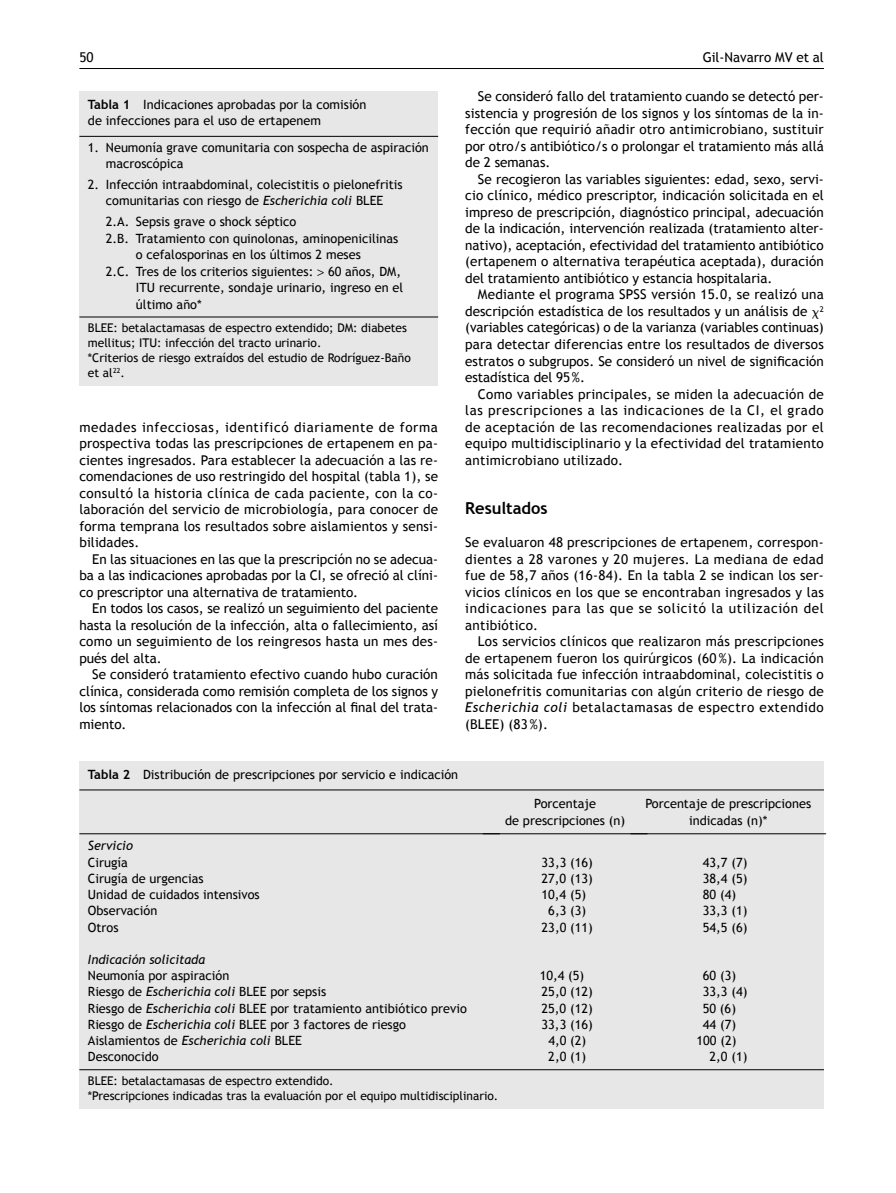
<style>
.page{position:relative;width:896px;height:1193px;background:#fff}
.page>*{position:absolute;margin:0;border:0;box-sizing:border-box;transform-origin:0 0}
.t1{font:700 16.5px "Trebuchet MS";letter-spacing:-.005em;color:#000}
.t2{font:13.5px/16.5px "Trebuchet MS";color:#000;text-align:justify}
.t3{font:12.75px/16.5px "Trebuchet MS";color:#000;text-align:center}
.t4{font:italic 12.75px "Trebuchet MS";color:#000}
.t5{font:12px/15px "Trebuchet MS";color:#000}
.s1{font-weight:700}
.s2{font-style:italic}
.s3{font-family:"Mathematical Pi One"}
.s4{color:#e7e7e7}
</style>
<div class="page">
<hr style="left:79px;top:68px;width:744px;height:1px;background:#000">
<div style="left:79px;top:91px;width:359px;height:295px;background:#e7e7e7"></div>
<hr style="left:79px;top:136px;width:359px;height:1px;background:#000">
<hr style="left:79px;top:316px;width:359px;height:1px;background:#000">
<div style="left:79px;top:761px;width:744px;height:347px;background:#e7e7e7"></div>
<hr style="left:79px;top:789px;width:744px;height:1px;background:#000">
<hr style="left:79px;top:1069px;width:744px;height:1px;background:#000">
<hr style="left:79px;top:833px;width:421px;height:1px;background:#000">
<hr style="left:483px;top:833px;width:164px;height:1px;background:#000">
<hr style="left:630px;top:833px;width:196px;height:1px;background:#000">
<p class="t2" style="left:79px;top:49px;width:16px">50</p>
<p class="t2" style="left:702px;top:49px;width:123px">Gil-Navarro MV et al</p>
<p class="t3" style="left:88px;top:96px;width:280px;text-align:left"><span class="s1">Tabla 1</span> Indicaciones aprobadas por la comisión de infecciones para el uso de ertapenem</p>
<p class="t3" style="left:106px;top:139px;width:324px;text-align:left;text-indent:-18px">1. Neumonía grave comunitaria con sospecha de aspiración macroscópica</p>
<p class="t3" style="left:88px;top:176px;width:316px">2. Infección intraabdominal, colecistitis o pielonefritis comunitarias con riesgo de <span class="s2">Escherichia coli</span> BLEE</p>
<p class="t3" style="left:106px;top:213px;width:192px">2.A. Sepsis grave o shock séptico</p>
<p class="t3" style="left:106px;top:230px;width:294px">2.B. Tratamiento con quinolonas, aminopenicilinas</p>
<p class="t3" style="left:136px;top:246px;width:226px">o cefalosporinas en los últimos 2 meses</p>
<p class="t3" style="left:106px;top:263px;width:296px">2.C. Tres de los criterios siguientes: 60 años, DM,</p>
<p class="t3" style="left:136px;top:279px;width:269px">ITU recurrente, sondaje urinario, ingreso en el</p>
<p class="t3" style="left:136px;top:296px;width:67px">último año*</p>
<p class="t5" style="left:88px;top:320px;width:324px">BLEE: betalactamasas de espectro extendido; DM: diabetes mellitus; ITU: infección del tracto urinario.<br>*Criterios de riesgo extraídos del estudio de Rodríguez-Baño et al <sup>22</sup>.</p>
<p class="t2" style="left:79px;top:418px;width:360px">medades infecciosas, identificó diariamente de forma pros pectiva todas las prescripciones de ertapenem en pa&shy;cientes ingresados. Para establecer la adecuación a las re&shy;comendaciones de uso restringido del hospital (tabla 1), se consultó la historia clínica de cada paciente, con la co&shy;laboración del servicio de microbiología, para conocer de forma temprana los resultados sobre aislamientos y sensi&shy;bilidades.</p>
<p class="t2" style="left:79px;top:550px;width:360px;text-indent:13px">En las situaciones en las que la prescripción no se adecua&shy;ba a las indicaciones aprobadas por la CI, se ofreció al clíni&shy;co prescriptor una alternativa de tratamiento.</p>
<p class="t2" style="left:79px;top:600px;width:360px;text-indent:13px">En todos los casos, se realizó un seguimiento del paciente hasta la resolución de la infección, alta o fallecimiento, así como un seguimiento de los reingresos hasta un mes des&shy;pués del alta.</p>
<p class="t2" style="left:79px;top:666px;width:360px;text-indent:13px">Se consideró tratamiento efectivo cuando hubo curación clínica, considerada como remisión completa de los signos y los síntomas relacionados con la infección al final del trata&shy;miento.</p>
<p class="t2" style="left:465px;top:88px;width:360px;text-indent:13px">Se consideró fallo del tratamiento cuando se detectó per&shy;sistencia y progresión de los signos y los síntomas de la in&shy;fección que requirió añadir otro antimicrobiano, sustituir por otro/s antibiótico/s o prolongar el tratamiento más allá de 2 semanas.</p>
<p class="t2" style="left:465px;top:171px;width:360px;text-indent:13px">Se recogieron las variables siguientes: edad, sexo, servi&shy;cio clínico, médico prescriptor, indicación solicitada en el impreso de prescripción, diagnóstico principal, adecuación de la indicación, intervención realizada (tratamiento alter&shy;nativo), aceptación, efectividad del tratamiento antibiótico (ertapenem o alternativa terapéutica aceptada), duración del tratamiento antibiótico y estancia hospitalaria.</p>
<p class="t2" style="left:465px;top:286px;width:360px;text-indent:13px">Mediante el programa SPSS versión 15.0, se realizó una descripción estadística de los resultados y un análisis de <span class="s3">-</span><sup>2 </sup>(variables categóricas) o de la varianza (variables continuas) para detectar diferencias entre los resultados de diversos estratos o subgrupos. Se consideró un nivel de significación estadística del 95 %.</p>
<p class="t2" style="left:465px;top:385px;width:360px;text-indent:13px">Como variables principales, se miden la adecuación de las prescripciones a las indicaciones de la CI, el grado de aceptación de las recomendaciones realizadas por el equipo multidisciplinario y la efectividad del tratamiento antimicrobiano utilizado.</p>
<p class="t1" style="left:465px;top:498px;width:84px">Resultados</p>
<p class="t2" style="left:465px;top:534px;width:360px">Se evaluaron 48 prescripciones de ertapenem, correspon&shy;dientes a 28 varones y 20 mujeres. La mediana de edad fue de 58,7 años (16-84). En la tabla 2 se indican los ser&shy;vicios clínicos en los que se encontraban ingresados y las indicaciones para las que se solicitó la utilización del antibió tico.</p>
<p class="t2" style="left:465px;top:633px;width:360px;text-indent:13px">Los servicios clínicos que realizaron más prescripciones de ertapenem fueron los quirúrgicos (60 %). La indicación más solicitada fue infección intraabdominal, colecistitis o pie lonefritis comunitarias con algún criterio de riesgo de <span class="s2">Escherichia coli</span> betalactamasas de espectro extendido (BLEE) (83 %).</p>
<p class="t3" style="left:88px;top:766px;width:372px"><span class="s1">Tabla 2</span> Distribución de prescripciones por servicio e indicación</p>
<p class="t3" style="left:505px;top:795px;width:122px">Porcentaje<br>de prescripciones (n)</p>
<p class="t3" style="left:645px;top:795px;width:167px">Porcentaje de prescripciones indicadas (n)*</p>
<p class="t4" style="left:88px;top:838px;width:47px">Servicio</p>
<p class="t3" style="left:88px;top:853px;width:41px">Cirugía</p>
<p class="t3" style="left:541px;top:853px;width:53px">33,3 (16)</p>
<p class="t3" style="left:702px;top:853px;width:46px">43,7 (7)</p>
<p class="t3" style="left:88px;top:870px;width:117px">Cirugía de urgencias</p>
<p class="t3" style="left:541px;top:870px;width:53px">27,0 (13)</p>
<p class="t3" style="left:702px;top:870px;width:46px">38,4 (5)</p>
<p class="t3" style="left:88px;top:886px;width:173px">Unidad de cuidados intensivos</p>
<p class="t3" style="left:541px;top:886px;width:53px">10,4 (5)<span class="s4">0</span></p>
<p class="t3" style="left:702px;top:886px;width:35px">80 (4)</p>
<p class="t3" style="left:88px;top:902px;width:71px">Observación</p>
<p class="t3" style="left:548px;top:902px;width:39px">6,3 (3)</p>
<p class="t3" style="left:702px;top:902px;width:46px">33,3 (1)</p>
<p class="t3" style="left:88px;top:918px;width:32px">Otros</p>
<p class="t3" style="left:541px;top:918px;width:53px">23,0 (11)</p>
<p class="t3" style="left:702px;top:918px;width:46px">54,5 (6)</p>
<p class="t4" style="left:88px;top:951px;width:119px">Indicación solicitada</p>
<p class="t3" style="left:88px;top:967px;width:143px">Neumonía por aspiración</p>
<p class="t3" style="left:539px;top:967px;width:57px">10,4 (5) <span class="s4">0</span></p>
<p class="t3" style="left:702px;top:967px;width:35px">60 (3)</p>
<p class="t3" style="left:88px;top:983px;width:240px">Riesgo de <span class="s2">Escherichia coli</span> BLEE por sepsis</p>
<p class="t3" style="left:541px;top:983px;width:53px">25,0 (12)</p>
<p class="t3" style="left:702px;top:983px;width:46px">33,3 (4)</p>
<p class="t3" style="left:88px;top:999px;width:380px">Riesgo de <span class="s2">Escherichia coli</span> BLEE por tratamiento antibiótico previo</p>
<p class="t3" style="left:541px;top:999px;width:53px">25,0 (12)</p>
<p class="t3" style="left:702px;top:999px;width:35px">50 (6)</p>
<p class="t3" style="left:88px;top:1015px;width:319px">Riesgo de <span class="s2">Escherichia coli</span> BLEE por 3 factores de riesgo</p>
<p class="t3" style="left:541px;top:1015px;width:53px">33,3 (16)</p>
<p class="t3" style="left:702px;top:1015px;width:35px">44 (7)</p>
<p class="t3" style="left:88px;top:1032px;width:216px">Aislamientos de <span class="s2">Escherichia coli</span> BLEE</p>
<p class="t3" style="left:548px;top:1032px;width:39px">4,0 (2)</p>
<p class="t3" style="left:696px;top:1032px;width:41px">100 (2)</p>
<p class="t3" style="left:88px;top:1048px;width:72px">Desconocido</p>
<p class="t3" style="left:548px;top:1048px;width:39px">2,0 (1)</p>
<p class="t3" style="left:709px;top:1048px;width:39px">2,0 (1)</p>
<p class="t5" style="left:88px;top:1072px;width:412px">BLEE: betalactamasas de espectro extendido.<br>*Prescripciones indicadas tras la evaluación por el equipo multidisciplinario.</p>
</div>
